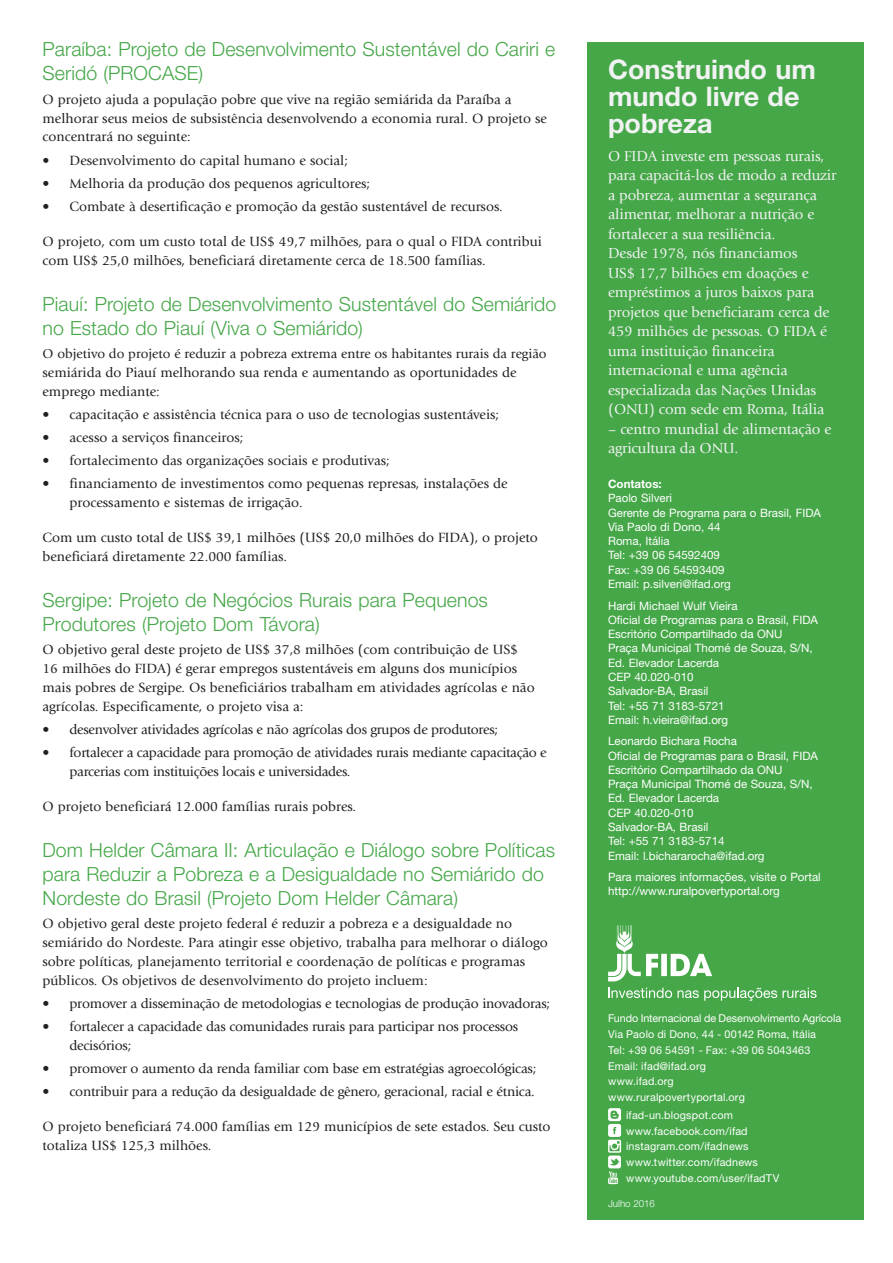
<style>
.page{position:relative;width:893px;height:1263px;background:#fff}
.page>*{position:absolute;margin:0;border:0;box-sizing:border-box;transform-origin:0 0}
.t1{font:700 27px/27px "Helvetica Neue LT Std";color:#f1f2f2}
.t2{font:300 19.5px/24px "Helvetica Neue LT Std";letter-spacing:.005em;color:#45a748}
.t3{font:15px/19.5px "Giovanni Std";letter-spacing:-.01em;color:#f1f2f2}
.t4{font:13.95px/18.9px "Giovanni Std";color:#231f20}
.t5{font:13.95px/18.9px "Giovanni Std";letter-spacing:-.02em;color:#231f20}
.t6{font:13.5px "Giovanni Std";color:#231f20}
.t7{font:11.55px/14.2px "Helvetica Neue";color:#fff}
.t8{font:700 11.55px "Helvetica Neue LT Std";color:#fff}
.t9{font:10.8px/15.8px "Helvetica Neue";letter-spacing:.015em;color:#fff}
.t10{font:300 9.75px "Helvetica Neue LT Std";color:#fff}
</style>
<div class="page">
<div style="left:587px;top:43px;width:276px;height:1177px;background:#45a748"></div>
<svg style="left:608px;top:1108px;width:13px;height:76px"></svg>
<svg style="left:608px;top:988px;width:209px;height:13px"></svg>
<svg style="left:608px;top:925px;width:104px;height:56px"></svg>
<h2 class="t2" style="left:43px;top:37px;width:514px">Paraíba: Projeto de Desenvolvimento Sustentável do Cariri e<br>Seridó (PROCASE)</h2>
<p class="t4" style="left:43px;top:90px;width:506px">O projeto ajuda a população pobre que vive na região semiárida da Paraíba a melhorar seus meios de subsistência desenvolvendo a economia rural. O projeto se concentrará no seguinte:</p>
<p class="t4" style="left:43px;top:151px;width:307px">• Desenvolvimento do capital humano e social;</p>
<p class="t4" style="left:43px;top:174px;width:329px">• Melhoria da produção dos pequenos agricultores;</p>
<p class="t4" style="left:43px;top:197px;width:462px">• Combate à desertificação e promoção da gestão sustentável de recursos.</p>
<p class="t4" style="left:43px;top:232px;width:501px">O projeto, com um custo total de US$ 49,7 milhões, para o qual o FIDA contribui com US$ 25,0 milhões, beneficiará diretamente cerca de 18.500 famílias.</p>
<h2 class="t2" style="left:43px;top:291px;width:515px">Piauí: Projeto de Desenvolvimento Sustentável do Semiárido no Estado do Piauí (Viva o Semiárido)</h2>
<p class="t6" style="left:43px;top:346px;width:506px">O objetivo do projeto é reduzir a pobreza extrema entre os habitantes rurais da região</p>
<p class="t4" style="left:43px;top:363px;width:475px">semiárida do Piauí melhorando sua renda e aumentando as oportunidades de emprego mediante:</p>
<p class="t4" style="left:43px;top:405px;width:458px">• capacitação e assistência técnica para o uso de tecnologias sustentáveis;</p>
<p class="t4" style="left:43px;top:428px;width:202px">• acesso a serviços financeiros;</p>
<p class="t4" style="left:43px;top:451px;width:349px">• fortalecimento das organizações sociais e produtivas;</p>
<p class="t4" style="left:70px;top:474px;width:440px;text-indent:-27px">• financiamento de investimentos como pequenas represas, instalações de processamento e sistemas de irrigação.</p>
<p class="t4" style="left:43px;top:528px;width:497px">Com um custo total de US$ 39,1 milhões (US$ 20,0 milhões do FIDA), o projeto beneficiará diretamente 22.000 famílias.</p>
<h2 class="t2" style="left:43px;top:588px;width:447px">Sergipe: Projeto de Negócios Rurais para Pequenos<br>Produtores (Projeto Dom Távora)</h2>
<p class="t4" style="left:43px;top:640px;width:494px">O objetivo geral deste projeto de US$ 37,8 milhões (com contribuição de US$ 16 milhões do FIDA) é gerar empregos sustentáveis em alguns dos municípios mais pobres de Sergipe. Os beneficiários trabalham em atividades agrícolas e não agrícolas. Especificamente, o projeto visa a:</p>
<p class="t5" style="left:43px;top:720px;width:457px">• desenvolver atividades agrícolas e não agrícolas dos grupos de produtores;</p>
<p class="t5" style="left:70px;top:743px;width:479px;text-indent:-27px">• fortalecer a capacidade para promoção de atividades rurais mediante capacitação e parcerias com instituições locais e universidades.</p>
<p class="t4" style="left:43px;top:797px;width:315px">O projeto beneficiará 12.000 famílias rurais pobres.</p>
<h2 class="t2" style="left:43px;top:838px;width:514px">Dom Helder Câmara II: Articulação e Diálogo sobre Políticas para Reduzir a Pobreza e a Desigualdade no Semiárido do<br>Nordeste do Brasil (Projeto Dom Helder Câmara)</h2>
<p class="t4" style="left:43px;top:914px;width:507px">O objetivo geral deste projeto federal é reduzir a pobreza e a desigualdade no semiárido do Nordeste. Para atingir esse objetivo, trabalha para melhorar o diálogo sobre políticas, planejamento territorial e coordenação de políticas e programas públicos. Os objetivos de desenvolvimento do projeto incluem:</p>
<p class="t4" style="left:43px;top:994px;width:509px">• promover a disseminação de metodologias e tecnologias de produção inovadoras;</p>
<p class="t4" style="left:70px;top:1017px;width:450px;text-indent:-27px">• fortalecer a capacidade das comunidades rurais para participar nos processos decisórios;</p>
<p class="t4" style="left:43px;top:1059px;width:495px">• promover o aumento da renda familiar com base em estratégias agroecológicas;</p>
<p class="t4" style="left:43px;top:1082px;width:494px">• contribuir para a redução da desigualdade de gênero, geracional, racial e étnica.</p>
<p class="t4" style="left:43px;top:1117px;width:510px">O projeto beneficiará 74.000 famílias em 129 municípios de sete estados. Seu custo totaliza US$ 125,3 milhões.</p>
<h1 class="t1" style="left:608px;top:55px;width:209px">Construindo um mundo livre de pobreza</h1>
<p class="t3" style="left:608px;top:146px;width:230px">O FIDA investe em pessoas rurais, para capacitá-los de modo a reduzir a pobreza, aumentar a segurança alimentar, melhorar a nutrição e fortalecer a sua resiliência.<br>Desde 1978, nós financiamos<br>US$ 17,7 bilhões em doações e empréstimos a juros baixos para projetos que beneficiaram cerca de<br>459 milhões de pessoas. O FIDA é uma instituição financeira internacional e uma agência especializada das Nações Unidas (ONU) com sede em Roma, Itália</p>
<p class="t3" style="left:608px;top:419px;width:225px">– centro mundial de alimentação e agricultura da ONU.</p>
<p class="t8" style="left:608px;top:477px;width:55px">Contatos:</p>
<p class="t7" style="left:608px;top:491px;width:214px">Paolo Silveri<br>Gerente de Programa para o Brasil, FIDA<br>Via Paolo di Dono, 44<br>Roma, Itália<br>Tel: +39 06 54592409<br>Fax: +39 06 54593409<br>Email: p.silveri@ifad.org</p>
<p class="t7" style="left:608px;top:598px;width:211px">Hardi Michael Wulf Vieira<br>Oficial de Programas para o Brasil, FIDA<br>Escritório Compartilhado da ONU<br>Praça Municipal Thomé de Souza, S/N,<br>Ed. Elevador Lacerda<br>CEP 40.020-010<br>Salvador-BA, Brasil<br>Tel: +55 71 3183-5721<br>Email: h.vieira@ifad.org</p>
<p class="t7" style="left:608px;top:734px;width:211px">Leonardo Bichara Rocha<br>Oficial de Programas para o Brasil, FIDA<br>Escritório Compartilhado da ONU<br>Praça Municipal Thomé de Souza, S/N,<br>Ed. Elevador Lacerda<br>CEP 40.020-010<br>Salvador-BA, Brasil<br>Tel: +55 71 3183-5714<br>Email: l.bichararocha@ifad.org</p>
<p class="t7" style="left:608px;top:870px;width:214px">Para maiores informações, visite o Portal http://www.ruralpovertyportal.org</p>
<p class="t9" style="left:608px;top:1010px;width:235px">Fundo Internacional de Desenvolvimento Agrícola<br>Via Paolo di Dono, 44 - 00142 Roma, Itália<br>Tel: +39 06 54591 - Fax: +39 06 5043463<br>Email: ifad@ifad.org<br>www.ifad.org<br>www.ruralpovertyportal.org</p>
<p class="t9" style="left:626px;top:1107px;width:155px">ifad-un.blogspot.com www.facebook.com/ifad instagram.com/ifadnews www.twitter.com/ifadnews www.youtube.com/user/ifadTV</p>
<p class="t10" style="left:608px;top:1197px;width:48px">Julho 2016</p>
</div>
